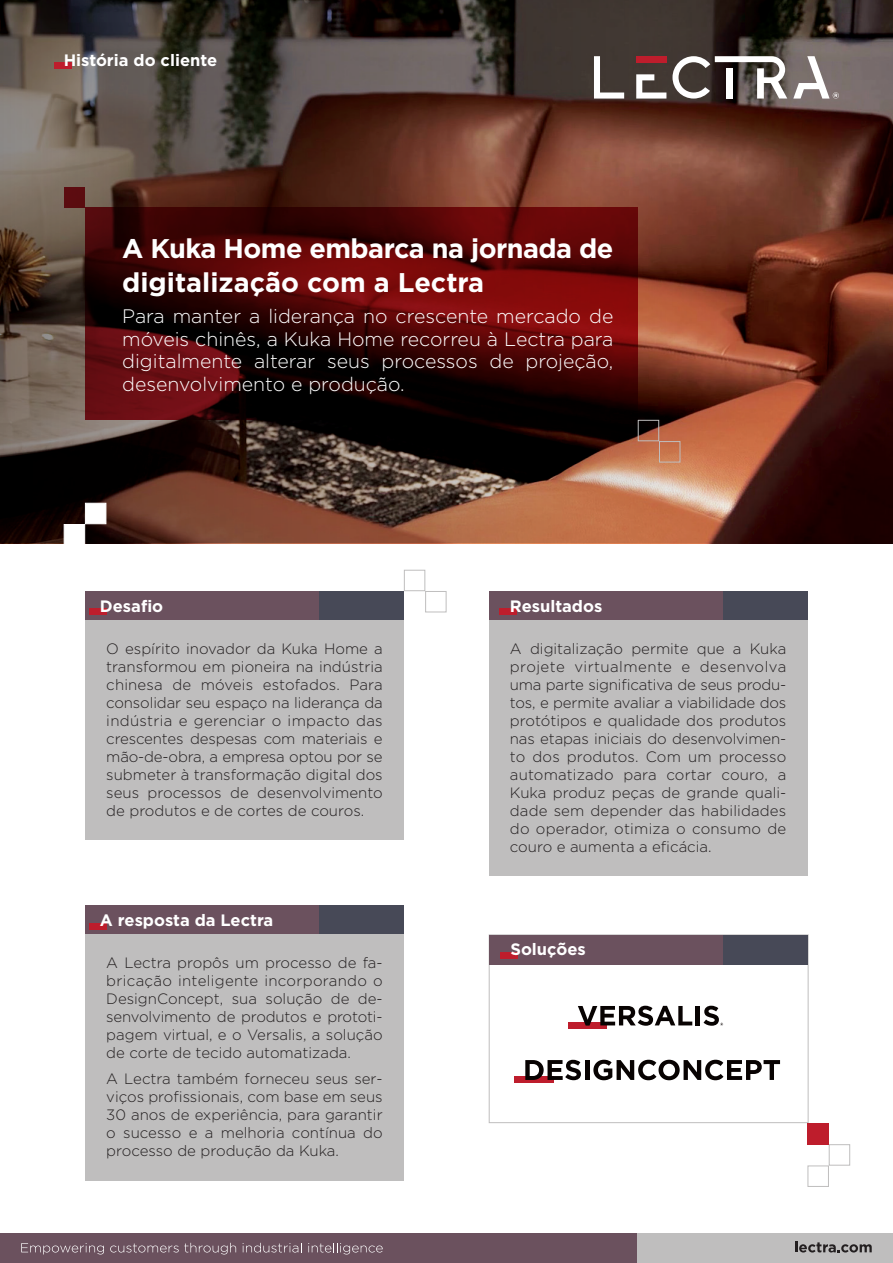
<style>
.page{position:relative;width:893px;height:1263px;background:#fff}
.page>*{position:absolute;margin:0;border:0;box-sizing:border-box;transform-origin:0 0}
.t1{font:700 27px/34.5px "Gotham";letter-spacing:-.02em;color:#fff}
.t2{font:300 19.5px/22.5px "Gotham";color:#fff;text-align:justify}
.t3{font:700 16.5px "Gotham";color:#fff}
.t4{font:300 15px/18px "Gotham";color:#231f20;text-align:justify}
</style>
<div class="page">
<img style="left:0;top:0;width:893px;height:543px">
<div style="left:568px;top:1022px;width:39px;height:7px;background:#be1d2c"></div>
<svg style="left:578px;top:1006px;width:114px;height:20px"></svg>
<hr style="left:696px;top:1006px;width:4px;height:19px;background:#080302">
<svg style="left:703px;top:1006px;width:20px;height:20px"></svg>
<div style="left:489px;top:934px;width:319px;height:189px;border:1px solid #bfbebe"></div>
<div style="left:0;top:1233px;width:893px;height:30px;background:#6b515e"></div>
<div style="left:638px;top:1233px;width:255px;height:30px;background:#bfbebe"></div>
<svg style="left:21px;top:1243px;width:83px;height:11px"></svg>
<svg style="left:110px;top:1243px;width:126px;height:11px"></svg>
<svg style="left:243px;top:1243px;width:59px;height:9px"></svg>
<svg style="left:308px;top:1243px;width:75px;height:11px"></svg>
<svg style="left:795px;top:1241px;width:77px;height:11px"></svg>
<div style="left:54px;top:63px;width:17px;height:6px;background:#be1d2c"></div>
<div style="left:404px;top:570px;width:21px;height:21px;border:1px solid #bfbebe"></div>
<div style="left:425px;top:591px;width:21px;height:21px;border:1px solid #bfbebe"></div>
<div style="left:829px;top:1144px;width:21px;height:21px;border:1px solid #bfbebe"></div>
<div style="left:807px;top:1123px;width:22px;height:21px;background:#be1d2c"></div>
<div style="left:638px;top:420px;width:21px;height:21px;border:1px solid #bfbebe"></div>
<div style="left:65px;top:187px;width:20px;height:20px;background:#5b0c10"></div>
<div style="left:659px;top:441px;width:21px;height:21px;border:1px solid #bfbebe"></div>
<div style="left:85px;top:503px;width:21px;height:21px;background:#fff;border:1px solid #fff"></div>
<div style="left:64px;top:524px;width:21px;height:21px;background:#fff;border:1px solid #fff"></div>
<div style="left:85px;top:591px;width:319px;height:30px;background:#474957"></div>
<div style="left:489px;top:591px;width:318px;height:30px;background:#474957"></div>
<div style="left:489px;top:935px;width:319px;height:30px;background:#474957"></div>
<div style="left:85px;top:905px;width:319px;height:29px;background:#474957"></div>
<div style="left:85px;top:591px;width:234px;height:30px;background:#6b515e"></div>
<div style="left:489px;top:591px;width:233px;height:30px;background:#6b515e"></div>
<div style="left:489px;top:935px;width:234px;height:30px;background:#6b515e"></div>
<div style="left:85px;top:905px;width:234px;height:29px;background:#6b515e"></div>
<div style="left:90px;top:608px;width:17px;height:7px;background:#be1d2c"></div>
<div style="left:499px;top:608px;width:17px;height:7px;background:#be1d2c"></div>
<div style="left:90px;top:923px;width:17px;height:6px;background:#be1d2c"></div>
<div style="left:500px;top:952px;width:17px;height:6px;background:#be1d2c"></div>
<div style="left:85px;top:621px;width:319px;height:219px;background:#bfbebe"></div>
<div style="left:489px;top:621px;width:318px;height:255px;background:#bfbebe"></div>
<div style="left:85px;top:934px;width:319px;height:247px;background:#bfbebe"></div>
<svg style="left:594px;top:56px;width:30px;height:43px"></svg>
<svg style="left:636px;top:74px;width:30px;height:25px"></svg>
<div style="left:636px;top:56px;width:30px;height:6px;background:#be1d2c"></div>
<svg style="left:672px;top:56px;width:115px;height:43px"></svg>
<svg style="left:793px;top:56px;width:46px;height:43px"></svg>
<div style="left:515px;top:1076px;width:39px;height:7px;background:#be1d2c"></div>
<svg style="left:525px;top:1060px;width:56px;height:20px"></svg>
<hr style="left:585px;top:1060px;width:4px;height:20px;background:#080302">
<svg style="left:593px;top:1060px;width:187px;height:20px"></svg>
<div style="left:807px;top:1165px;width:22px;height:22px;border:1px solid #bfbebe"></div>
<svg style="left:85px;top:207px;width:553px;height:213px;background:#450506"></svg>
<p class="t3" style="left:64px;top:50px;width:155px">História do cliente</p>
<h1 class="t1" style="left:122px;top:231px;width:493px">A Kuka Home embarca na jornada de digitalização com a Lectra</h1>
<h2 class="t2" style="left:122px;top:305px;width:493px">Para manter a liderança no crescente mercado de móveis chinês, a Kuka Home recorreu à Lectra para digitalmente alterar seus processos de projeção, desenvolvimento e produção.</h2>
<p class="t3" style="left:100px;top:595px;width:65px">Desafio</p>
<p class="t3" style="left:510px;top:595px;width:94px">Resultados</p>
<p class="t4" style="left:106px;top:639px;width:278px">O espírito inovador da Kuka Home a transformou em pioneira na indústria chinesa de móveis estofados. Para consolidar seu espaço na liderança da indústria e gerenciar o impacto das crescentes despesas com materiais e mão-de-obra, a empresa optou por se submeter à transformação digital dos seus processos de desenvolvimento de produtos e de cortes de couros.</p>
<p class="t4" style="left:510px;top:639px;width:278px">A digitalização permite que a Kuka projete virtualmente e desenvolva uma parte significativa de seus produ&shy;tos, e permite avaliar a viabilidade dos protótipos e qualidade dos produtos nas etapas iniciais do desenvolvimen&shy;to dos produtos. Com um processo automatizado para cortar couro, a Kuka produz peças de grande quali&shy;dade sem depender das habilidades do operador, otimiza o consumo de couro e aumenta a eficácia.</p>
<p class="t3" style="left:100px;top:909px;width:175px">A resposta da Lectra</p>
<p class="t4" style="left:106px;top:953px;width:278px">A Lectra propôs um processo de fa&shy;bricação inteligente incorporando o DesignConcept, sua solução de de&shy;senvolvimento de produtos e prototi&shy;pagem virtual, e o Versalis, a solução de corte de tecido automatizada.</p>
<p class="t4" style="left:106px;top:1069px;width:278px">A Lectra também forneceu seus ser&shy;viços profissionais, com base em seus 30 anos de experiência, para garantir o sucesso e a melhoria contínua do processo de produção da Kuka.</p>
<p class="t3" style="left:510px;top:938px;width:77px">Soluções</p>
</div>
